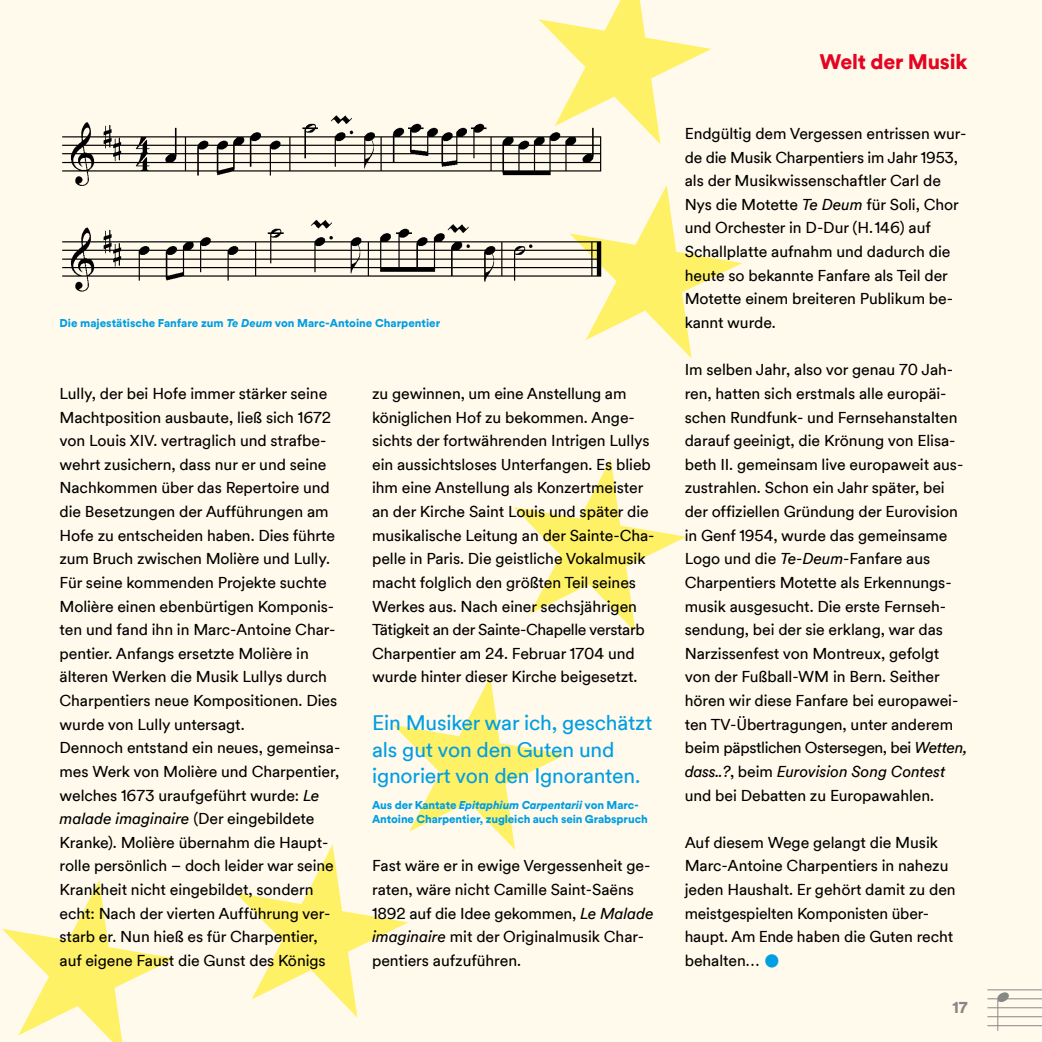
<style>
.page{position:relative;width:1042px;height:1042px;background:#fffaec}
.page>*{position:absolute;margin:0;border:0;box-sizing:border-box;transform-origin:0 0}
.t1{font:21px/26.2px "Duesseldorf Circular TT";letter-spacing:-.01em;color:#009ee3}
.t2{font:900 21px "Duesseldorf Circular TT";letter-spacing:-.01em;color:#e30521}
.t3{font:15.75px/23.6px "Duesseldorf Circular TT";letter-spacing:-.005em;color:#000}
.t4{font:900 15.75px "Duesseldorf Circular TT";color:#878786}
.t5{font:900 11.38px/13.7px "Duesseldorf Circular TT";letter-spacing:-.01em;color:#009ee3}
.s1{font-style:italic}
.s2{font-size:31.5px;color:#009ee3}
</style>
<div class="page">
<svg style="left:2px;top:880px;width:173px;height:162px"></svg>
<svg style="left:513px;top:459px;width:173px;height:173px"></svg>
<svg style="left:585px;top:185px;width:157px;height:173px"></svg>
<svg style="left:538px;top:0;width:173px;height:144px"></svg>
<svg style="left:235px;top:676px;width:331px;height:341px"></svg>
<hr style="left:987px;top:989px;width:55px;height:1px;background:#878786">
<hr style="left:987px;top:998px;width:55px;height:1px;background:#878786">
<hr style="left:987px;top:1007px;width:55px;height:1px;background:#878786">
<hr style="left:987px;top:1016px;width:55px;height:1px;background:#878786">
<hr style="left:987px;top:1025px;width:55px;height:1px;background:#878786">
<svg style="left:997px;top:992px;width:12px;height:39px"></svg>
<img style="left:62px;top:99px;width:549px;height:102px">
<img style="left:62px;top:201px;width:549px;height:102px">
<p class="t5" style="left:60px;top:315px;width:382px">Die majestätische Fanfare zum <span class="s1">Te Deum</span> von Marc-Antoine Charpentier</p>
<p class="t3" style="left:60px;top:381px;width:282px">Lully, der bei Hofe immer stärker seine Machtposition ausbaute, ließ sich 1672 von Louis XIV. vertraglich und strafbe&shy;wehrt zusichern, dass nur er und seine Nachkommen über das Repertoire und die Besetzungen der Aufführungen am Hofe zu entscheiden haben. Dies führte zum Bruch zwischen Molière und Lully.<br>Für seine kommenden Projekte suchte Molière einen ebenbürtigen Komponis&shy;ten und fand ihn in Marc-Antoine Char&shy;pentier. Anfangs ersetzte Molière in älteren Werken die Musik Lullys durch Charpentiers neue Kompositionen. Dies wurde von Lully untersagt.<br>Dennoch entstand ein neues, gemeinsa&shy;mes Werk von Molière und Charpentier, welches 1673 uraufgeführt wurde: <span class="s1">Le malade imaginaire</span> (Der eingebildete Kranke). Molière übernahm die Haupt&shy;rolle persönlich – doch leider war seine Krankheit nicht eingebildet, sondern echt: Nach der vierten Aufführung ver&shy;starb er. Nun hieß es für Charpentier, auf eigene Faust die Gunst des Königs</p>
<p class="t3" style="left:372px;top:381px;width:284px">zu gewinnen, um eine Anstellung am königlichen Hof zu bekommen. Ange&shy;sichts der fortwährenden Intrigen Lullys ein aussichtsloses Unterfangen. Es blieb ihm eine Anstellung als Konzertmeister an der Kirche Saint Louis und später die musikalische Leitung an der Sainte-Cha&shy;pelle in Paris. Die geistliche Vokalmusik macht folglich den größten Teil seines Werkes aus. Nach einer sechsjährigen Tätigkeit an der Sainte-Chapelle verstarb Charpentier am 24. Februar 1704 und wurde hinter dieser Kirche beigesetzt.</p>
<h1 class="t1" style="left:372px;top:709px;width:282px">Ein Musiker war ich, geschätzt als gut von den Guten und ignoriert von den Ignoranten.</h1>
<p class="t5" style="left:372px;top:798px;width:277px">Aus der Kantate <span class="s1">Epitaphium Carpentarii</span> von Marc-<br>Antoine Charpentier, zugleich auch sein Grabspruch</p>
<p class="t3" style="left:372px;top:853px;width:283px">Fast wäre er in ewige Vergessenheit ge&shy;raten, wäre nicht Camille Saint-Saëns 1892 auf die Idee gekommen, <span class="s1">Le Malade imaginaire</span> mit der Originalmusik Char&shy;pentiers aufzuführen.</p>
<h1 class="t2" style="left:819px;top:47px;width:149px">Welt der Musik</h1>
<p class="t3" style="left:685px;top:121px;width:283px">Endgültig dem Vergessen entrissen wur&shy;de die Musik Charpentiers im Jahr 1953, als der Musikwissenschaftler Carl de Nys die Motette <span class="s1">Te Deum</span> für Soli, Chor und Orchester in D-Dur (H. 146) auf Schallplatte aufnahm und dadurch die heute so bekannte Fanfare als Teil der Motette einem breiteren Publikum be&shy;kannt wurde.</p>
<p class="t3" style="left:685px;top:357px;width:284px">Im selben Jahr, also vor genau 70 Jah&shy;ren, hatten sich erstmals alle europäi&shy;schen Rundfunk- und Fernsehanstalten darauf geeinigt, die Krönung von Elisa&shy;beth II. gemeinsam live europaweit aus&shy;zustrahlen. Schon ein Jahr später, bei der offiziellen Gründung der Eurovision in Genf 1954, wurde das gemeinsame Logo und die <span class="s1">Te-Deum</span>-Fanfare aus Charpentiers Motette als Erkennungs&shy;musik ausgesucht. Die erste Fernseh&shy;sendung, bei der sie erklang, war das Narzissenfest von Montreux, gefolgt von der Fußball-WM in Bern. Seither hören wir diese Fanfare bei europawei&shy;ten TV-Übertragungen, unter anderem beim päpstlichen Ostersegen, bei <span class="s1">Wetten, dass..?</span>, beim <span class="s1">Eurovision Song Contest </span>und bei Debatten zu Europawahlen.</p>
<p class="t3" style="left:685px;top:830px;width:272px">Auf diesem Wege gelangt die Musik<br>Marc-Antoine Charpentiers in nahezu jeden Haushalt. Er gehört damit zu den meistgespielten Komponisten über&shy;haupt. Am Ende haben die Guten recht behalten… <span class="s2">•</span></p>
<p class="t4" style="left:952px;top:997px;width:17px">17</p>
</div>
